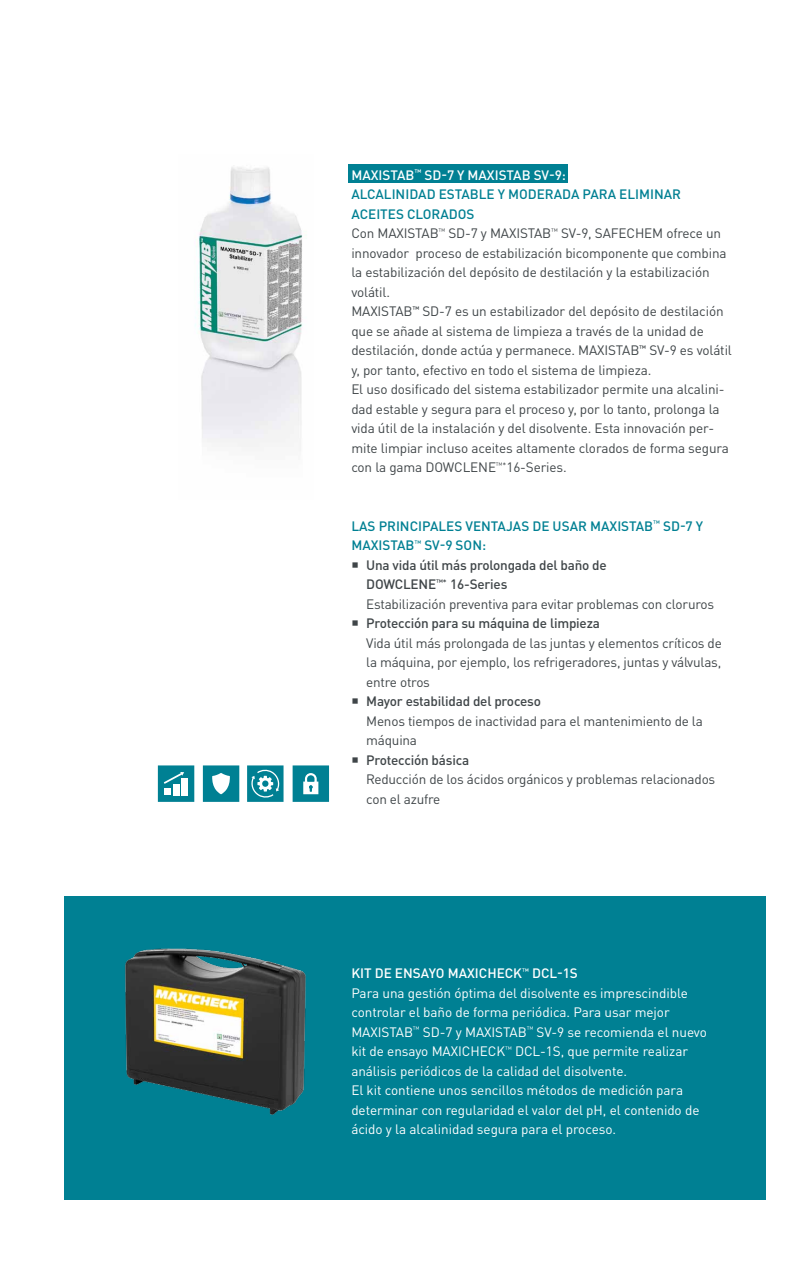
<style>
.page{position:relative;width:808px;height:1263px;background:#fff}
.page>*{position:absolute;margin:0;border:0;box-sizing:border-box;transform-origin:0 0}
.t1{font:13.5px/19.5px "DIN Pro";letter-spacing:-.01em;color:#3f4548}
.t2{font:13.5px/19.5px "DIN Pro";letter-spacing:-.005em;color:#fff}
.t3{font:500 13.5px/19.5px "DIN";letter-spacing:-.015em;color:#3f4548}
.t4{font:500 13.5px/19.5px "DIN Pro";color:#008093}
.t5{font:500 13.5px "DIN Pro";color:#fff}
.s1{font-weight:500;color:#fff}
.s2{font-weight:500;color:#008093}
.s3{font-weight:500}
</style>
<div class="page">
<div style="left:64px;top:896px;width:701px;height:303px;background:#008093"></div>
<img style="left:125px;top:948px;width:181px;height:167px">
<svg style="left:293px;top:765px;width:36px;height:37px"></svg>
<svg style="left:158px;top:765px;width:36px;height:37px"></svg>
<svg style="left:203px;top:765px;width:36px;height:37px"></svg>
<svg style="left:247px;top:765px;width:36px;height:37px"></svg>
<div style="left:348px;top:165px;width:220px;height:18px;background:#008093"></div>
<img style="left:195px;top:167px;width:108px;height:284px">
<p class="t1" style="left:351px;top:164px;width:382px"><span class="s1">MAXISTAB</span><sup>™</sup> <span class="s1">SD-7 Y MAXISTAB SV-9:<br></span><span class="s2">ALCALINIDAD ESTABLE Y MODERADA PARA ELIMINAR ACEITES CLORADOS<br></span>Con MAXISTAB<sup>™</sup> SD-7 y MAXISTAB<sup>™</sup> SV-9, SAFECHEM ofrece un innovador proceso de estabilización bicomponente que combina la estabilización del depósito de destilación y la estabilización volátil.<br>MAXISTAB<sup>™</sup> SD-7 es un estabilizador del depósito de destilación que se añade al sistema de limpieza a través de la unidad de destilación, donde actúa y permanece. MAXISTAB<sup>™</sup> SV-9 es volátil y, por tanto, efectivo en todo el sistema de limpieza.<br>El uso dosificado del sistema estabilizador permite una alcalini&shy;dad estable y segura para el proceso y, por lo tanto, prolonga la vida útil de la instalación y del disolvente. Esta innovación per&shy;mite limpiar incluso aceites altamente clorados de forma segura con la gama DOWCLENE<sup>™*</sup>16-Series.</p>
<p class="t4" style="left:351px;top:515px;width:353px">LAS PRINCIPALES VENTAJAS DE USAR MAXISTAB<sup>™</sup> SD-7 Y<br>MAXISTAB<sup>™</sup> SV-9 SON:</p>
<p class="t3" style="left:366px;top:555px;width:242px;text-indent:-15px">○ Una vida útil más prolongada del baño de<br>DOWCLENE<sup>™*</sup> 16-Series</p>
<p class="t1" style="left:366px;top:593px;width:349px">Estabilización preventiva para evitar problemas con cloruros</p>
<p class="t3" style="left:351px;top:613px;width:250px">○ Protección para su máquina de limpieza</p>
<p class="t1" style="left:366px;top:632px;width:357px;text-align:justify">Vida útil más prolongada de las juntas y elementos críticos de la máquina, por ejemplo, los refrigeradores, juntas y válvulas, entre otros</p>
<p class="t3" style="left:351px;top:691px;width:191px">○ Mayor estabilidad del proceso</p>
<p class="t1" style="left:366px;top:710px;width:338px">Menos tiempos de inactividad para el mantenimiento de la máquina</p>
<p class="t3" style="left:351px;top:749px;width:119px">○ Protección básica</p>
<p class="t1" style="left:366px;top:769px;width:351px">Reducción de los ácidos orgánicos y problemas relacionados con el azufre</p>
<p class="t2" style="left:351px;top:962px;width:357px;text-indent:96px"><span class="s3">MAXICHECK</span><sup>™</sup> <span class="s3">DCL-1S<br></span>Para una gestión óptima del disolvente es imprescindible controlar el baño de forma periódica. Para usar mejor MAXISTAB<sup>™</sup> SD-7 y MAXISTAB<sup>™</sup> SV-9 se recomienda el nuevo kit de ensayo MAXICHECK<sup>™</sup> DCL-1S, que permite realizar análisis periódicos de la calidad del disolvente.<br>El kit contiene unos sencillos métodos de medición para determinar con regularidad el valor del pH, el contenido de ácido y la alcalinidad segura para el proceso.</p>
<p class="t5" style="left:351px;top:963px;width:53px">KIT DE ENSAYO</p>
</div>
